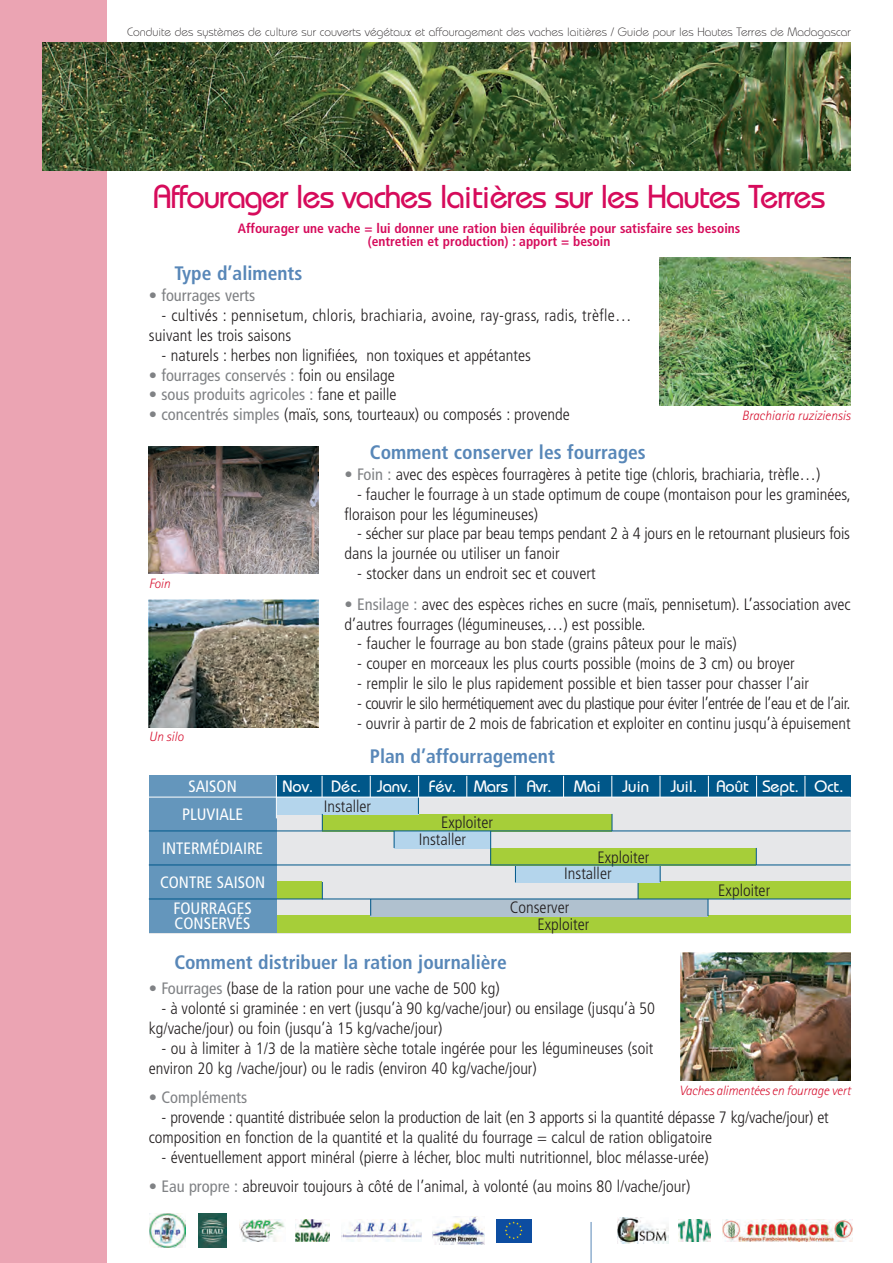
<style>
.page{position:relative;width:893px;height:1263px;background:#fff}
.page>*{position:absolute;margin:0;border:0;box-sizing:border-box;transform-origin:0 0}
.t1{font:500 33px "Bauhaus";letter-spacing:-.035em;color:#d60b5b}
.t2{font:700 condensed 19.5px "Frutiger";color:#5887b8}
.t3{font:300 condensed 16.5px/19.8px "Frutiger";color:#231f20}
.t4{font:condensed 16.5px "Frutiger";color:#808285}
.t5{font:300 condensed 16.5px/19.8px "Frutiger";letter-spacing:.02em;color:#231f20}
.t6{font:300 condensed 16.5px "Frutiger";letter-spacing:-.03em;color:#231f20}
.t7{font:condensed 16.5px/33.9px "Frutiger";color:#fff;text-align:center}
.t8{font:500 16.5px "Bauhaus";color:#fff}
.t9{font:700 condensed 13.5px/13px "Frutiger";color:#d60b5b;text-align:center}
.t10{font:italic 300 13.5px "Rotis Sans Serif";letter-spacing:-.02em;color:#d71634}
.t11{font:italic 300 13.5px "Rotis Sans Serif";color:#d71634}
.t12{font:300 12px "Bauhaus";color:#231f20}
.s1{font-weight:300;color:#231f20}
.s2{font-weight:400;color:#808285}
</style>
<div class="page">
<div style="left:149px;top:797px;width:701px;height:136px;background:#e6e7e9"></div>
<div style="left:322px;top:814px;width:290px;height:17px;background:#a6ce39"></div>
<div style="left:276px;top:797px;width:142px;height:17px;background:#b4d5ec"></div>
<div style="left:394px;top:831px;width:97px;height:17px;background:#b4d5ec"></div>
<svg style="left:612px;top:814px;width:1px;height:16px"></svg>
<svg style="left:322px;top:814px;width:1px;height:16px"></svg>
<div style="left:638px;top:882px;width:212px;height:17px;background:#a6ce39"></div>
<div style="left:276px;top:916px;width:574px;height:17px;background:#a6ce39"></div>
<div style="left:276px;top:882px;width:46px;height:17px;background:#a6ce39"></div>
<svg style="left:638px;top:882px;width:1px;height:16px"></svg>
<svg style="left:394px;top:831px;width:1px;height:17px"></svg>
<div style="left:371px;top:899px;width:337px;height:17px;background:#b0c1cf"></div>
<svg style="left:370px;top:899px;width:1px;height:17px"></svg>
<svg style="left:708px;top:899px;width:1px;height:17px"></svg>
<div style="left:516px;top:865px;width:144px;height:17px;background:#b4d5ec"></div>
<svg style="left:515px;top:865px;width:1px;height:17px"></svg>
<svg style="left:322px;top:882px;width:1px;height:16px"></svg>
<svg style="left:660px;top:865px;width:1px;height:17px"></svg>
<div style="left:491px;top:848px;width:265px;height:17px;background:#a6ce39"></div>
<svg style="left:756px;top:848px;width:1px;height:16px"></svg>
<div style="left:276px;top:776px;width:574px;height:21px;background:#005789"></div>
<div style="left:149px;top:776px;width:127px;height:21px;background:#6496bc"></div>
<div style="left:149px;top:797px;width:127px;height:34px;background:#6496bc"></div>
<div style="left:149px;top:831px;width:127px;height:34px;background:#6496bc"></div>
<div style="left:149px;top:865px;width:127px;height:34px;background:#6496bc"></div>
<div style="left:149px;top:899px;width:127px;height:34px;background:#6496bc"></div>
<svg style="left:322px;top:776px;width:1px;height:21px"></svg>
<svg style="left:370px;top:776px;width:1px;height:21px"></svg>
<svg style="left:418px;top:776px;width:1px;height:38px"></svg>
<svg style="left:466px;top:776px;width:1px;height:21px"></svg>
<svg style="left:515px;top:776px;width:1px;height:21px"></svg>
<svg style="left:563px;top:776px;width:1px;height:21px"></svg>
<svg style="left:611px;top:776px;width:1px;height:21px"></svg>
<svg style="left:660px;top:776px;width:1px;height:21px"></svg>
<svg style="left:708px;top:776px;width:1px;height:21px"></svg>
<svg style="left:756px;top:776px;width:1px;height:21px"></svg>
<svg style="left:805px;top:776px;width:1px;height:21px"></svg>
<hr style="left:276px;top:776px;width:1px;height:42px;background:#fff">
<hr style="left:149px;top:797px;width:701px;height:1px;background:#fff">
<hr style="left:149px;top:830px;width:701px;height:1px;background:#005789">
<hr style="left:149px;top:864px;width:701px;height:1px;background:#005789">
<hr style="left:149px;top:898px;width:701px;height:1px;background:#005789">
<hr style="left:490px;top:831px;width:1px;height:34px;background:#005789">
<div style="left:0;top:0;width:106px;height:1263px;background:#eba4b3"></div>
<img style="left:43px;top:43px;width:807px;height:127px">
<img style="left:659px;top:258px;width:191px;height:148px">
<img style="left:680px;top:953px;width:170px;height:127px">
<img style="left:149px;top:446px;width:170px;height:128px">
<img style="left:149px;top:600px;width:170px;height:127px">
<img style="left:150px;top:1213px;width:36px;height:34px">
<img style="left:199px;top:1213px;width:28px;height:34px">
<img style="left:296px;top:1219px;width:33px;height:23px">
<img style="left:432px;top:1216px;width:52px;height:28px">
<div style="left:496px;top:1219px;width:35px;height:23px;background:#0d4da1"></div>
<svg style="left:505px;top:1221px;width:18px;height:18px"></svg>
<svg style="left:725px;top:1219px;width:128px;height:23px"></svg>
<img style="left:722px;top:1220px;width:131px;height:21px">
<svg style="left:617px;top:1217px;width:51px;height:27px"></svg>
<img style="left:617px;top:1218px;width:51px;height:25px">
<img style="left:341px;top:1220px;width:81px;height:21px">
<img style="left:239px;top:1219px;width:46px;height:23px">
<img style="left:679px;top:1220px;width:31px;height:21px">
<hr style="left:591px;top:1222px;width:1px;height:41px;background:#5887b8">
<p class="t12" style="left:127px;top:28px;width:725px">Conduite des systèmes de culture sur couverts végétaux et affouragement des vaches laitières / Guide pour les Hautes Terres de Madagascar</p>
<h1 class="t1" style="left:153px;top:185px;width:674px">Affourager les vaches laitières sur les Hautes Terres</h1>
<p class="t9" style="left:238px;top:223px;width:504px">Affourager une vache = lui donner une ration bien équilibrée pour satisfaire ses besoins (entretien et production) : apport = besoin</p>
<p class="t2" style="left:174px;top:266px;width:130px">Type d’aliments</p>
<p class="t4" style="left:149px;top:289px;width:108px">• fourrages verts</p>
<p class="t5" style="left:149px;top:307px;width:484px;text-indent:13px">- cultivés : pennisetum, chloris, brachiaria, avoine, ray-grass, radis, trèfle… suivant les trois saisons</p>
<p class="t3" style="left:162px;top:346px;width:371px">- naturels : herbes non lignifiées, non toxiques et appétantes</p>
<p class="t4" style="left:149px;top:368px;width:248px">• fourrages conservés : <span class="s1">foin ou ensilage</span></p>
<p class="t4" style="left:149px;top:388px;width:249px">• sous produits agricoles : <span class="s1">fane et paille</span></p>
<p class="t3" style="left:149px;top:406px;width:422px"><span class="s2">• concentrés simples</span> (maïs, sons, tourteaux) ou composés : provende</p>
<p class="t2" style="left:370px;top:444px;width:277px">Comment conserver les fourrages</p>
<p class="t3" style="left:344px;top:466px;width:477px"><span class="s2">• Foin :</span> avec des espèces fourragères à petite tige (chloris, brachiaria, trèfle…)</p>
<p class="t3" style="left:344px;top:485px;width:508px;text-indent:13px">- faucher le fourrage à un stade optimum de coupe (montaison pour les graminées, floraison pour les légumineuses)</p>
<p class="t3" style="left:344px;top:525px;width:507px;text-indent:13px">- sécher sur place par beau temps pendant 2 à 4 jours en le retournant plusieurs fois dans la journée ou utiliser un fanoir</p>
<p class="t3" style="left:357px;top:565px;width:240px">- stocker dans un endroit sec et couvert</p>
<p class="t3" style="left:344px;top:595px;width:508px"><span class="s2">• Ensilage :</span> avec des espèces riches en sucre (maïs, pennisetum). L’association avec d’autres fourrages (légumineuses,…) est possible.</p>
<p class="t3" style="left:357px;top:635px;width:381px">- faucher le fourrage au bon stade (grains pâteux pour le maïs)</p>
<p class="t3" style="left:357px;top:655px;width:439px">- couper en morceaux les plus courts possible (moins de 3 cm) ou broyer</p>
<p class="t3" style="left:357px;top:675px;width:453px">- remplir le silo le plus rapidement possible et bien tasser pour chasser l’air</p>
<p class="t6" style="left:357px;top:696px;width:495px">- couvrir le silo hermétiquement avec du plastique pour éviter l’entrée de l’eau et de l’air.</p>
<p class="t3" style="left:357px;top:714px;width:495px">- ouvrir à partir de 2 mois de fabrication et exploiter en continu jusqu’à épuisement</p>
<p class="t11" style="left:742px;top:410px;width:110px">Brachiaria ruziziensis</p>
<p class="t10" style="left:149px;top:578px;width:23px">Foin</p>
<p class="t10" style="left:149px;top:731px;width:36px">Un silo</p>
<p class="t2" style="left:370px;top:748px;width:186px">Plan d’affourragement</p>
<p class="t7" style="left:188px;top:771px;width:50px">SAISON</p>
<p class="t8" style="left:283px;top:780px;width:271px">Nov. Déc. Janv. Fév. Mars Avr.</p>
<p class="t8" style="left:574px;top:780px;width:28px">Mai</p>
<p class="t8" style="left:623px;top:780px;width:28px">Juin</p>
<p class="t8" style="left:671px;top:780px;width:174px">Juil. Août Sept. Oct.</p>
<p class="t7" style="left:160px;top:798px;width:107px">PLUVIALE<br>INTERMÉDIAIRE<br>CONTRE SAISON</p>
<p class="t7" style="left:173px;top:902px;width:80px;line-height:15px;text-align:left">FOURRAGES<br>CONSERVÉS</p>
<p class="t3" style="left:324px;top:797px;width:49px">Installer</p>
<p class="t3" style="left:441px;top:814px;width:53px">Exploiter</p>
<p class="t3" style="left:419px;top:831px;width:49px">Installer</p>
<p class="t3" style="left:597px;top:848px;width:53px">Exploiter</p>
<p class="t3" style="left:564px;top:865px;width:49px">Installer</p>
<p class="t3" style="left:718px;top:882px;width:53px">Exploiter</p>
<p class="t3" style="left:510px;top:899px;width:61px">Conserver</p>
<p class="t3" style="left:537px;top:916px;width:53px">Exploiter</p>
<p class="t2" style="left:174px;top:954px;width:334px">Comment distribuer la ration journalière</p>
<p class="t3" style="left:149px;top:980px;width:353px"><span class="s2">• Fourrages</span> (base de la ration pour une vache de 500 kg)</p>
<p class="t3" style="left:149px;top:1000px;width:508px;text-indent:13px">- à volonté si graminée : en vert (jusqu’à 90 kg/vache/jour) ou ensilage (jusqu’à 50 kg/vache/jour) ou foin (jusqu’à 15 kg/vache/jour)</p>
<p class="t3" style="left:149px;top:1039px;width:506px;text-indent:13px">- ou à limiter à 1/3 de la matière sèche totale ingérée pour les légumineuses (soit environ 20 kg /vache/jour) ou le radis (environ 40 kg/vache/jour)</p>
<p class="t4" style="left:149px;top:1091px;width:100px">• Compléments</p>
<p class="t3" style="left:149px;top:1108px;width:681px;text-indent:13px">- provende : quantité distribuée selon la production de lait (en 3 apports si la quantité dépasse 7 kg/vache/jour) et composition en fonction de la quantité et la qualité du fourrage = calcul de ration obligatoire</p>
<p class="t3" style="left:162px;top:1148px;width:549px">- éventuellement apport minéral (pierre à lécher, bloc multi nutritionnel, bloc mélasse-urée)</p>
<p class="t3" style="left:149px;top:1177px;width:543px"><span class="s2">• Eau propre :</span> abreuvoir toujours à côté de l’animal, à volonté (au moins 80 l/vache/jour)</p>
<p class="t10" style="left:679px;top:1086px;width:173px">Vaches alimentées en fourrage vert</p>
</div>
